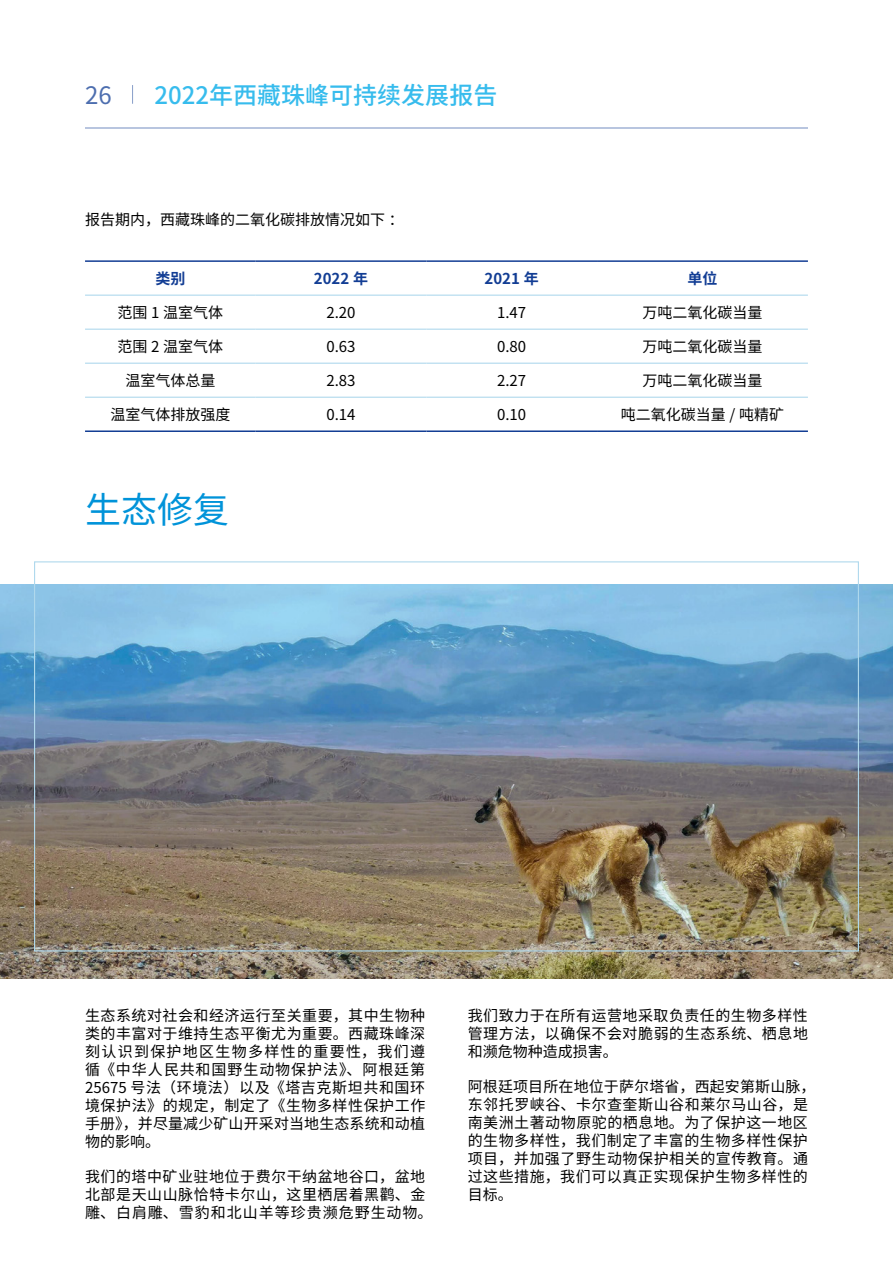
<style>
.page{position:relative;width:893px;height:1263px;background:#fff}
.page>*{position:absolute;margin:0;border:0;box-sizing:border-box;transform-origin:0 0}
.t1{font:36px "Noto Sans Hans";color:#0093d9}
.t2{font:500 24px "Noto Sans Hans";color:#37bced}
.t3{font:24px "Noto Sans Hans";color:#4d6eaf}
.t4{font:15px/18px "Noto Sans Hans";letter-spacing:.035em;color:#000;text-align:justify}
.t5{font:15px "Noto Sans Hans";color:#000}
.t6{font:700 15px "Noto Sans Hans";color:#123d94}
</style>
<div class="page">
<svg style="left:132px;top:85px;width:1px;height:19px"></svg>
<hr style="left:85px;top:128px;width:723px;height:1px;background:#b8c5df">
<img style="left:0;top:585px;width:893px;height:393px">
<hr style="left:85px;top:329px;width:171px;height:1px;background:#b0d9ed">
<hr style="left:256px;top:329px;width:170px;height:1px;background:#b0d9ed">
<hr style="left:426px;top:329px;width:171px;height:1px;background:#b0d9ed">
<hr style="left:597px;top:329px;width:211px;height:1px;background:#b0d9ed">
<hr style="left:85px;top:260px;width:171px;height:2px;background:#123d94">
<hr style="left:256px;top:260px;width:170px;height:2px;background:#123d94">
<hr style="left:426px;top:260px;width:171px;height:2px;background:#123d94">
<hr style="left:597px;top:260px;width:211px;height:2px;background:#123d94">
<hr style="left:85px;top:430px;width:171px;height:2px;background:#123d94">
<hr style="left:256px;top:430px;width:170px;height:2px;background:#123d94">
<hr style="left:426px;top:430px;width:171px;height:2px;background:#123d94">
<hr style="left:597px;top:430px;width:211px;height:2px;background:#123d94">
<hr style="left:85px;top:295px;width:171px;height:1px;background:#b0d9ed">
<hr style="left:256px;top:295px;width:170px;height:1px;background:#b0d9ed">
<hr style="left:426px;top:295px;width:171px;height:1px;background:#b0d9ed">
<hr style="left:597px;top:295px;width:211px;height:1px;background:#b0d9ed">
<hr style="left:85px;top:363px;width:171px;height:1px;background:#b0d9ed">
<hr style="left:256px;top:363px;width:170px;height:1px;background:#b0d9ed">
<hr style="left:426px;top:363px;width:171px;height:1px;background:#b0d9ed">
<hr style="left:597px;top:363px;width:211px;height:1px;background:#b0d9ed">
<hr style="left:85px;top:397px;width:171px;height:1px;background:#b0d9ed">
<hr style="left:256px;top:397px;width:170px;height:1px;background:#b0d9ed">
<hr style="left:426px;top:397px;width:171px;height:1px;background:#b0d9ed">
<hr style="left:597px;top:397px;width:211px;height:1px;background:#b0d9ed">
<h2 class="t3" style="left:85px;top:82px;width:28px">26</h2>
<h2 class="t2" style="left:155px;top:82px;width:344px">2022年西藏珠峰可持续发展报告</h2>
<p class="t5" style="left:85px;top:211px;width:320px">报告期内，西藏珠峰的二氧化碳排放情况如下：</p>
<p class="t6" style="left:155px;top:270px;width:31px">类别</p>
<p class="t6" style="left:314px;top:270px;width:56px">2022 年</p>
<p class="t6" style="left:485px;top:270px;width:56px">2021 年</p>
<p class="t6" style="left:687px;top:270px;width:31px">单位</p>
<p class="t4" style="left:117px;top:304px;width:107px">范围 1 温室气体</p>
<p class="t4" style="left:326px;top:304px;width:31px">2.20</p>
<p class="t4" style="left:497px;top:304px;width:31px">1.47</p>
<p class="t5" style="left:642px;top:304px;width:121px">万吨二氧化碳当量</p>
<p class="t4" style="left:117px;top:338px;width:107px">范围 2 温室气体</p>
<p class="t4" style="left:326px;top:338px;width:31px">0.63</p>
<p class="t4" style="left:497px;top:338px;width:31px">0.80</p>
<p class="t5" style="left:642px;top:338px;width:121px">万吨二氧化碳当量</p>
<p class="t4" style="left:125px;top:372px;width:91px">温室气体总量</p>
<p class="t4" style="left:326px;top:372px;width:31px">2.83</p>
<p class="t4" style="left:497px;top:372px;width:31px">2.27</p>
<p class="t5" style="left:642px;top:372px;width:121px">万吨二氧化碳当量</p>
<p class="t5" style="left:110px;top:406px;width:121px">温室气体排放强度</p>
<p class="t4" style="left:326px;top:406px;width:31px">0.14</p>
<p class="t4" style="left:497px;top:406px;width:31px">0.10</p>
<p class="t5" style="left:621px;top:406px;width:165px">吨二氧化碳当量 / 吨精矿</p>
<h1 class="t1" style="left:85px;top:489px;width:145px">生态修复</h1>
<p class="t4" style="left:85px;top:1007px;width:342px">生态系统对社会和经济运行至关重要，其中生物种类的丰富对于维持生态平衡尤为重要。西藏珠峰深刻认识到保护地区生物多样性的重要性，我们遵循《中华人民共和国野生动物保护法》、阿根廷第25675 号法（环境法）以及《塔吉克斯坦共和国环境保护法》的规定，制定了《生物多样性保护工作手册》，并尽量减少矿山开采对当地生态系统和动植物的影响。</p>
<p class="t4" style="left:85px;top:1168px;width:349px;text-align:left">我们的塔中矿业驻地位于费尔干纳盆地谷口，盆地北部是天山山脉恰特卡尔山，这里栖居着黑鹳、金雕、白肩雕、雪豹和北山羊等珍贵濒危野生动物。</p>
<p class="t4" style="left:468px;top:1007px;width:342px">我们致力于在所有运营地采取负责任的生物多样性管理方法，以确保不会对脆弱的生态系统、栖息地和濒危物种造成损害。</p>
<p class="t4" style="left:468px;top:1078px;width:349px;text-align:left">阿根廷项目所在地位于萨尔塔省，西起安第斯山脉，东邻托罗峡谷、卡尔查奎斯山谷和莱尔马山谷，是南美洲土著动物原驼的栖息地。为了保护这一地区的生物多样性，我们制定了丰富的生物多样性保护项目，并加强了野生动物保护相关的宣传教育。通过这些措施，我们可以真正实现保护生物多样性的目标。</p>
</div>
